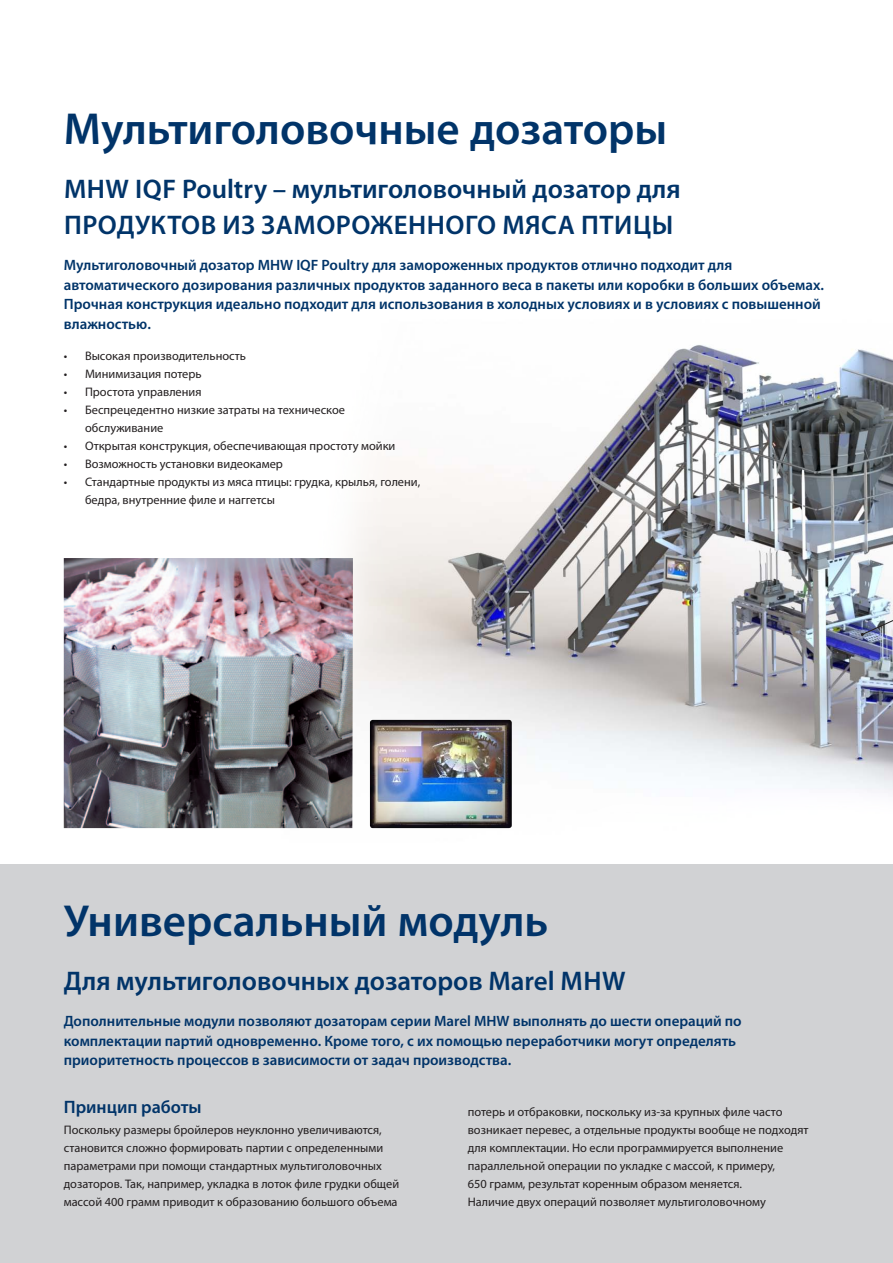
<style>
.page{position:relative;width:893px;height:1263px;background:#fff}
.page>*{position:absolute;margin:0;border:0;box-sizing:border-box;transform-origin:0 0}
.t1{font:600 45px "Myriad Pro";color:#013469}
.t2{font:600 27px/36px "Myriad Pro";color:#013469}
.t3{font:600 27px "Myriad Pro";letter-spacing:.02em;color:#013469}
.t4{font:600 18px "Myriad Pro";color:#013469}
.t5{font:600 15px/19.5px "Myriad Pro";color:#013469}
.t6{font:12.3px/18px "Myriad Pro";color:#231f20}
</style>
<div class="page">
<img style="left:214px;top:345px;width:679px;height:484px">
<div style="left:0;top:864px;width:893px;height:399px;background:#d1d2d4"></div>
<img style="left:64px;top:558px;width:289px;height:270px">
<img style="left:370px;top:720px;width:142px;height:108px">
<svg style="left:861px;top:519px;width:32px;height:117px"></svg>
<h1 class="t1" style="left:64px;top:104px;width:605px">Мультиголовочные дозаторы</h1>
<h2 class="t2" style="left:64px;top:171px;width:618px">Mhw iqf Poultry – мультиголовочный дозатор для продуктови</h2>
<h2 class="t3" style="left:241px;top:210px;width:218px">з замороженного</h2>
<h2 class="t2" style="left:502px;top:207px;width:55px">мясапти</h2>
<h2 class="t2" style="left:633px;top:207px;width:42px">цы</h2>
<p class="t5" style="left:64px;top:255px;width:215px">Мультиголовочный дозатор MHWIQF</p>
<p class="t5" style="left:64px;top:255px;width:762px;text-indent:258px">Poultry для замороженных продуктов отлично подходит для автоматического дозирования различных продуктов заданного веса в пакеты или коробки в больших объемах.<br>Прочная конструкция идеально подходит для использования в холодных условиях и в условиях с повышенной влажностью.</p>
<p class="t6" style="left:64px;top:347px;width:184px">• Высокая производительность</p>
<p class="t6" style="left:64px;top:365px;width:139px">• Минимизация потерь</p>
<p class="t6" style="left:64px;top:383px;width:139px">• Простота управления</p>
<p class="t6" style="left:85px;top:401px;width:262px;text-indent:-21px">• Беспрецедентно низкие затраты на техническое обслуживание</p>
<p class="t6" style="left:64px;top:437px;width:333px">• Открытая конструкция, обеспечивающая простоту мойки</p>
<p class="t6" style="left:64px;top:455px;width:221px">• Возможность установки видеокамер</p>
<p class="t6" style="left:85px;top:473px;width:337px;text-indent:-21px">• Стандартные продукты из мяса птицы: грудка, крылья, голени, бедра, внутренние филе и наггетсы</p>
<h1 class="t1" style="left:64px;top:896px;width:486px">Универсальный модуль</h1>
<h2 class="t2" style="left:64px;top:963px;width:563px">Для мультиголовочных дозаторов Marel mhw</h2>
<p class="t5" style="left:64px;top:1011px;width:432px">Дополнительные модули позволяют дозаторам серии Marel MHW</p>
<p class="t5" style="left:64px;top:1011px;width:679px;text-indent:449px">выполнять до шести операций по комплектации партий одновременно. Кроме того, с их помощью переработчики могут определять приоритетность процессов в зависимости от задач производства.</p>
<h3 class="t4" style="left:64px;top:1097px;width:139px">Принцип работы</h3>
<p class="t6" style="left:64px;top:1121px;width:337px">Поскольку размеры бройлеров неуклонно увеличиваются, становится сложно формировать партии с определенными параметрами при помощи стандартных мультиголовочных дозаторов. Так, например, укладка в лоток филе грудки общей массой 400 грамм приводит к образованию большого объема</p>
<p class="t6" style="left:468px;top:1103px;width:342px">потерь и отбраковки, поскольку из-за крупных филе часто возникает перевес, а отдельные продукты вообще не подходят для комплектации. Но если программируется выполнение параллельной операции по укладке с массой, к примеру,<br>650 грамм, результат коренным образом меняется.<br>Наличие двух операций позволяет мультиголовочному</p>
</div>
